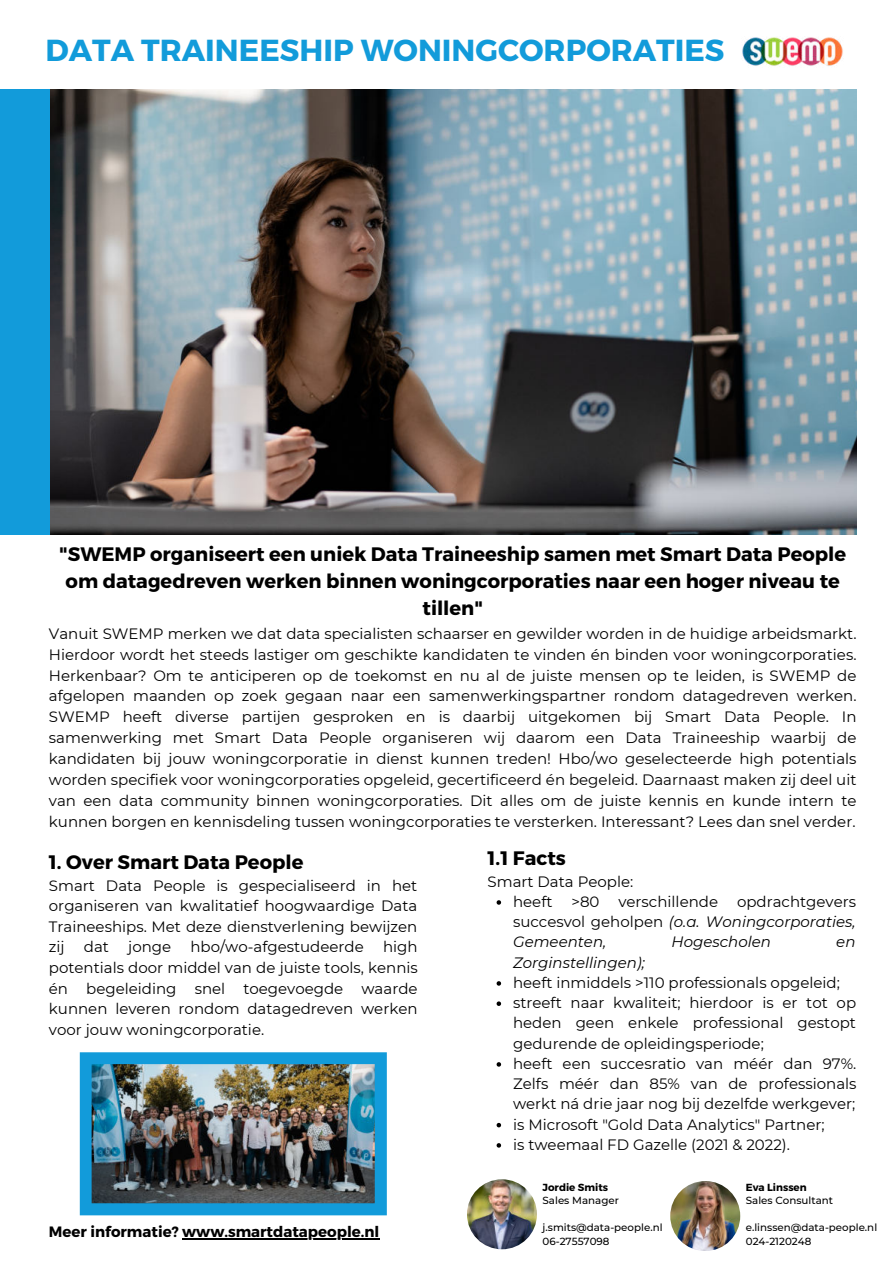
<style>
.page{position:relative;width:893px;height:1264px;background:#fff}
.page>*{position:absolute;margin:0;border:0;box-sizing:border-box;transform-origin:0 0}
.t1{font:700 30.45px "Montserrat";color:#129bda}
.t2{font:700 19.5px/27.3px "Montserrat";color:#000;text-align:center}
.t3{font:15px/20.9px "Montserrat";color:#000;text-align:justify}
.t4{font:italic 15px/20.2px "Montserrat";color:#000;text-align:justify}
.t5{font:700 15px "Montserrat";color:#000}
.t6{font:500 10.35px/13.6px "Montserrat";color:#000}
.t7{font:700 10.35px "Montserrat";color:#000}
.s1{font-style:normal}
</style>
<div class="page">
<img style="left:49px;top:89px;width:807px;height:445px">
<img style="left:742px;top:37px;width:101px;height:29px">
<div style="left:0;top:89px;width:49px;height:445px;background:#129bda"></div>
<img style="left:467px;top:1179px;width:70px;height:70px;border-radius:50%">
<img style="left:670px;top:1180px;width:70px;height:70px;border-radius:50%">
<hr style="left:182px;top:1238px;width:197px;height:1px;background:#000">
<img style="left:80px;top:1052px;width:307px;height:163px">
<svg style="left:496px;top:900px;width:5px;height:4px"></svg>
<svg style="left:496px;top:981px;width:5px;height:4px"></svg>
<svg style="left:496px;top:1001px;width:5px;height:4px"></svg>
<svg style="left:496px;top:1062px;width:5px;height:4px"></svg>
<svg style="left:496px;top:1122px;width:5px;height:5px"></svg>
<svg style="left:496px;top:1143px;width:5px;height:4px"></svg>
<h1 class="t1" style="left:46px;top:32px;width:680px">DATA TRAINEESHIP WONINGCORPORATIES</h1>
<h2 class="t2" style="left:59px;top:540px;width:788px">"SWEMP organiseert een uniek Data Traineeship samen met Smart Data People om datagedreven werken binnen woningcorporaties naar een hoger niveau te tillen"</h2>
<p class="t3" style="left:49px;top:622px;width:809px">Vanuit SWEMP merken we dat data specialisten schaarser en gewilder worden in de huidige arbeidsmarkt.<br>Hierdoor wordt het steeds lastiger om geschikte kandidaten te vinden én binden voor woningcorporaties.<br>Herkenbaar? Om te anticiperen op de toekomst en nu al de juiste mensen op te leiden, is SWEMP de afgelopen maanden op zoek gegaan naar een samenwerkingspartner rondom datagedreven werken.<br>SWEMP heeft diverse partijen gesproken en is daarbij uitgekomen bij Smart Data People. In samenwerking met Smart Data People organiseren wij daarom een Data Traineeship waarbij de kandidaten bij jouw woningcorporatie in dienst kunnen treden! Hbo/wo geselecteerde high potentials worden specifiek voor woningcorporaties opgeleid, gecertificeerd én begeleid. Daarnaast maken zij deel uit van een data community binnen woningcorporaties. Dit alles om de juiste kennis en kunde intern te kunnen borgen en kennisdeling tussen woningcorporaties te versterken. Interessant? Lees dan snel verder.</p>
<h2 class="t2" style="left:49px;top:849px;width:256px">1. Over Smart Data People</h2>
<p class="t3" style="left:49px;top:874px;width:370px">Smart Data People is gespecialiseerd in het organiseren van kwalitatief hoogwaardige Data Traineeships. Met deze dienstverlening bewijzen zij</p>
<p class="t3" style="left:84px;top:936px;width:27px">dat</p>
<p class="t3" style="left:128px;top:936px;width:44px">jonge</p>
<p class="t3" style="left:190px;top:936px;width:175px">hbo/wo-afgestudeerde</p>
<p class="t3" style="left:49px;top:936px;width:370px;text-indent:334px">high potentials door middel van de juiste tools, kennis én begeleiding snel toegevoegde waarde kunnen leveren rondom datagedreven werken voor jouw woningcorporatie.</p>
<p class="t5" style="left:49px;top:1222px;width:332px">Meer informatie? www.smartdatapeople.nl</p>
<h2 class="t2" style="left:487px;top:845px;width:80px">1.1 Facts</h2>
<p class="t3" style="left:487px;top:870px;width:147px">Smart Data People:</p>
<p class="t3" style="left:513px;top:890px;width:41px">heeft</p>
<p class="t3" style="left:571px;top:890px;width:30px">&gt;80</p>
<p class="t3" style="left:618px;top:890px;width:101px">verschillende</p>
<p class="t4" style="left:513px;top:891px;width:344px;text-indent:224px"><span class="s1">opdrachtgevers succesvol geholpen</span> (o.a. Woningcorporaties, Gemeenten,</p>
<p class="t4" style="left:671px;top:931px;width:101px">Hogescholen</p>
<p class="t4" style="left:836px;top:931px;width:21px">en</p>
<p class="t4" style="left:513px;top:951px;width:133px">Zorginstellingen);</p>
<p class="t3" style="left:513px;top:971px;width:345px;line-height:20.2px;text-align:left">heeft inmiddels &gt;110 professionals opgeleid; streeft naar kwaliteit; hierdoor is er tot op heden geen enkele professional gestopt gedurende de opleidingsperiode;<br>heeft een succesratio van méér dan 97%.<br>Zelfs méér dan 85% van de professionals werkt ná drie jaar nog bij dezelfde werkgever; is Microsoft "Gold Data Analytics" Partner;<br>is tweemaal FD Gazelle (2021 &amp; 2022).</p>
<p class="t7" style="left:542px;top:1180px;width:67px">Jordie Smits</p>
<p class="t6" style="left:542px;top:1193px;width:78px">Sales Manager</p>
<p class="t6" style="left:542px;top:1220px;width:121px">j.smits@data-people.nl<br>06-27557098</p>
<p class="t7" style="left:745px;top:1180px;width:62px">Eva Linssen</p>
<p class="t6" style="left:745px;top:1192px;width:89px">Sales Consultant</p>
<p class="t6" style="left:745px;top:1220px;width:133px">e.linssen@data-people.nl<br>024-2120248</p>
</div>
